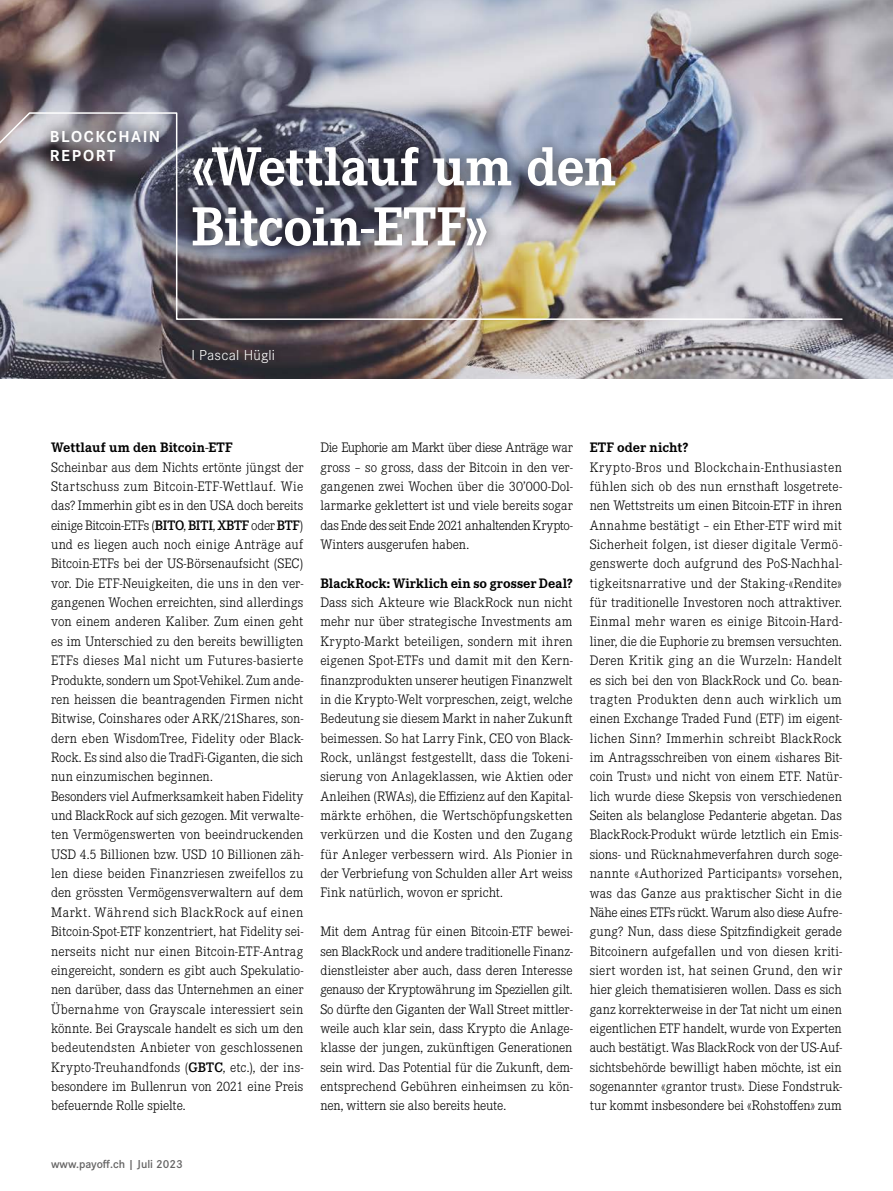
<style>
.page{position:relative;width:893px;height:1191px;background:#fff}
.page>*{position:absolute;margin:0;border:0;box-sizing:border-box;transform-origin:0 0}
.t1{font:700 57px/60px "Corporate E Pro";letter-spacing:-.01em;color:#fff}
.t2{font:700 16.5px/19px "Corporate S Pro";letter-spacing:.095em;color:#fff}
.t3{font:300 15px "Corporate S Pro";letter-spacing:.015em;color:#fff}
.t4{font:300 14.25px/19.4px "Corporate E Pro";letter-spacing:.005em;color:#000;text-align:justify}
.t5{font:700 14.25px "Corporate E Pro";letter-spacing:.005em;color:#000}
.t6{font:600 12px "Corporate S Pro";color:#646363}
.s1{font-weight:600}
.s2{font-family:"Corporate E Pro"}
</style>
<div class="page">
<img style="left:0;top:0;width:893px;height:378px">
<img style="left:0;top:112px;width:843px;height:209px">
<div style="left:179px;top:132px;width:451px;height:129px;background:#000;opacity:.75"></div>
<p class="t2" style="left:50px;top:125px;width:112px">BLOCKCHAIN<br>REPORT</p>
<h1 class="t1" style="left:191px;top:133px;width:426px">«Wettlauf um den<br>Bitcoin-ETF»</h1>
<p class="t3" style="left:191px;top:344px;width:85px">I Pascal Hügli</p>
<p class="t5" style="left:51px;top:437px;width:183px">Wettlauf um den Bitcoin-ETF</p>
<p class="t4" style="left:51px;top:456px;width:254px;text-align:left">Scheinbar aus dem Nichts ertönte jüngst der Startschuss zum Bitcoin-ETF-Wettlauf. Wie das? Immerhin gibt es in den USA doch bereits einige Bitcoin-ETFs (<span class="s1">BITO</span>, <span class="s1">BITI</span>, <span class="s1">XBTF</span> oder <span class="s1">BTF</span>) und es liegen auch noch einige Anträge auf Bitcoin-ETFs bei der US-Börsenaufsicht (SEC) vor. Die ETF-Neuigkeiten, die uns in den ver&shy;gangenen Wochen erreichten, sind allerdings von einem anderen Kaliber. Zum einen geht es im Unterschied zu den bereits bewilligten ETFs dieses Mal nicht um Futures-basierte Produkte, sondern um Spot-Vehikel. Zum ande&shy;ren heissen die beantragenden Firmen nicht Bitwise, Coinshares oder ARK/21Shares, son&shy;dern eben WisdomTree, Fidelity oder Black-Rock. Es sind also die TradFi-Giganten, die sich nun einzumischen beginnen.<br>Besonders viel Aufmerksamkeit haben Fidelity und BlackRock auf sich gezogen. Mit verwalte&shy;ten Vermögenswerten von beeindruckenden USD 4.5 Billionen bzw. USD 10 Billionen zäh&shy;len diese beiden Finanzriesen zweifellos zu den grössten Vermögensverwaltern auf dem Markt. Während sich BlackRock auf einen Bitcoin-Spot-ETF konzentriert, hat Fidelity sei&shy;nerseits nicht nur einen Bitcoin-ETF-Antrag eingereicht, sondern es gibt auch Spekulatio&shy;nen darüber, dass das Unternehmen an einer Übernahme von Grayscale interessiert sein könnte. Bei Grayscale handelt es sich um den bedeutendsten Anbieter von geschlossenen Krypto-Treuhandfonds (<span class="s1">GBTC</span>, etc.), der ins&shy;besondere im Bullenrun von 2021 eine Preis befeuernde Rolle spielte.</p>
<p class="t4" style="left:320px;top:437px;width:254px">Die Euphorie am Markt über diese Anträge war gross – so gross, dass der Bitcoin in den ver&shy;gangenen zwei Wochen über die 30’000-Dol&shy;larmarke geklettert ist und viele bereits sogar das Ende des seit Ende 2021 anhaltenden Krypto-Winters ausgerufen haben.</p>
<p class="t5" style="left:320px;top:573px;width:254px">BlackRock: Wirklich ein so grosser Deal?</p>
<p class="t4" style="left:320px;top:592px;width:254px">Dass sich Akteure wie BlackRock nun nicht mehr nur über strategische Investments am Krypto-Markt beteiligen, sondern mit ihren eigenen Spot-ETFs und damit mit den Kern&shy;finanzprodukten unserer heutigen Finanzwelt in die Krypto-Welt vorpreschen, zeigt, welche Bedeutung sie diesem Markt in naher Zukunft beimessen. So hat Larry Fink, CEO von Black-Rock, unlängst festgestellt, dass die Tokeni&shy;sierung von Anlageklassen, wie Aktien oder Anleihen (RWAs), die Effizienz auf den Kapital&shy;märkte erhöhen, die Wertschöpfungsketten verkürzen und die Kosten und den Zugang für Anleger verbessern wird. Als Pionier in der Verbriefung von Schulden aller Art weiss Fink natürlich, wovon er spricht.</p>
<p class="t4" style="left:320px;top:921px;width:254px">Mit dem Antrag für einen Bitcoin-ETF bewei&shy;sen BlackRock und andere traditionelle Finanz&shy;dienstleister aber auch, dass deren Interesse genauso der Kryptowährung im Speziellen gilt.<br>So dürfte den Giganten der Wall Street mittler&shy;weile auch klar sein, dass Krypto die Anlage&shy;klasse der jungen, zukünftigen Generationen sein wird. Das Potential für die Zukunft, dem&shy;entsprechend Gebühren einheimsen zu kön&shy;nen, wittern sie also bereits heute.</p>
<p class="t5" style="left:590px;top:437px;width:100px">ETF oder nicht?</p>
<p class="t4" style="left:590px;top:457px;width:254px">Krypto-Bros und Blockchain-Enthusiasten fühlen sich ob des nun ernsthaft losgetrete&shy;nen Wettstreits um einen Bitcoin-ETF in ihren Annahme bestätigt – ein Ether-ETF wird mit Sicherheit folgen, ist dieser digitale Vermö&shy;genswerte doch aufgrund des PoS-Nachhal&shy;tigkeitsnarrative und der Staking-«Rendite» für traditionelle Investoren noch attraktiver.<br>Einmal mehr waren es einige Bitcoin-Hard&shy;liner, die die Euphorie zu bremsen versuchten.<br>Deren Kritik ging an die Wurzeln: Handelt es sich bei den von BlackRock und Co. bean&shy;tragten Produkten denn auch wirklich um einen Exchange Traded Fund (ETF) im eigent&shy;lichen Sinn? Immerhin schreibt BlackRock im Antragsschreiben von einem «ishares Bit&shy;coin Trust» und nicht von einem ETF. Natür&shy;lich wurde diese Skepsis von verschiedenen Seiten als belanglose Pedanterie abgetan. Das BlackRock-Produkt würde letztlich ein Emis&shy;sions- und Rücknahmeverfahren durch soge&shy;nannte «Authorized Participants» vorsehen, was das Ganze aus praktischer Sicht in die Nähe eines ETFs rückt. Warum also diese Aufre&shy;gung? Nun, dass diese Spitzfindigkeit gerade Bitcoinern aufgefallen und von diesen kriti&shy;siert worden ist, hat seinen Grund, den wir hier gleich thematisieren wollen. Dass es sich ganz korrekterweise in der Tat nicht um einen eigentlichen ETF handelt, wurde von Experten auch bestätigt. Was BlackRock von der US-Auf&shy;sichtsbehörde bewilligt haben möchte, ist ein sogenannter «grantor trust». Diese Fondstruk&shy;tur kommt insbesondere bei «Rohstoffen» zum</p>
<p class="t6" style="left:51px;top:1155px;width:133px">www.payoff.ch <span class="s2">|</span> Juli 2023</p>
</div>
